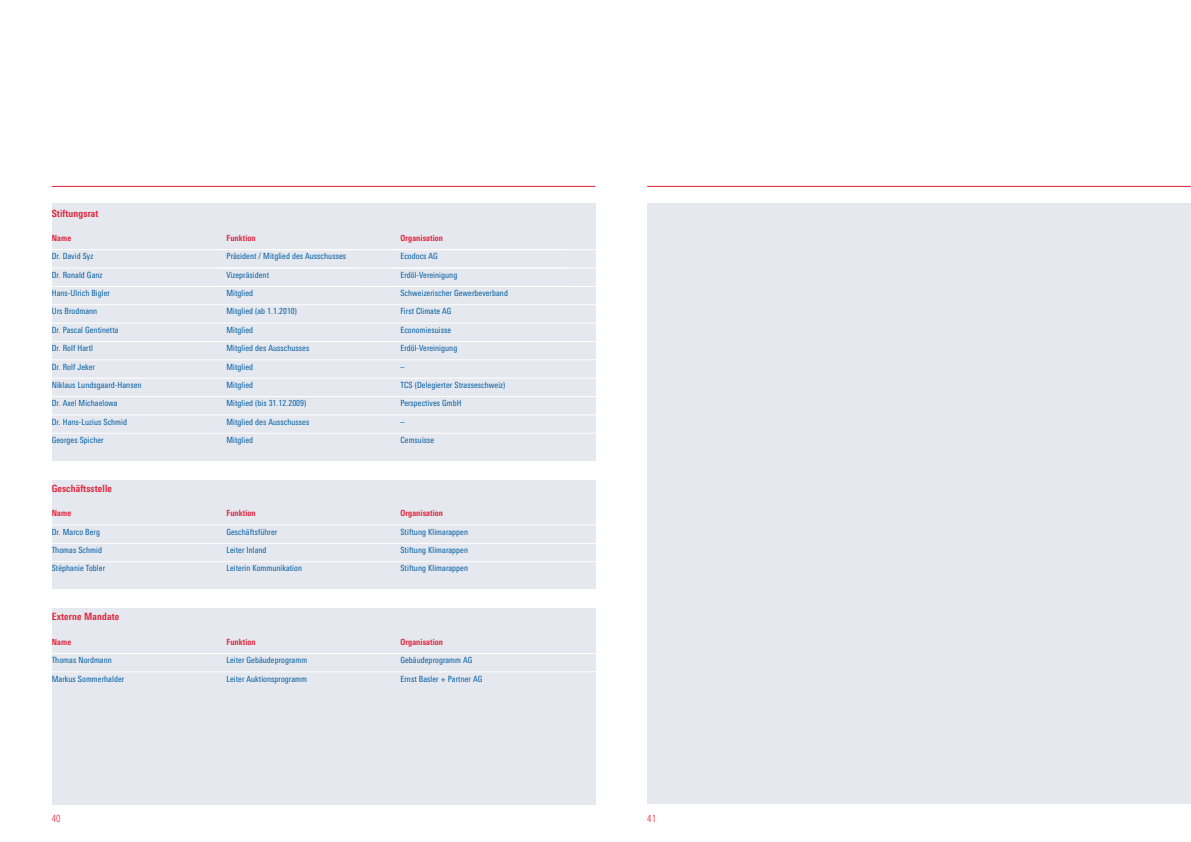
<style>
.page{position:relative;width:1191px;height:842px;background:#fff}
.page>*{position:absolute;margin:0;border:0;box-sizing:border-box;transform-origin:0 0}
.t1{font:700 condensed 10px "Linotype Univers";letter-spacing:.015em;color:#e02139}
.t2{font:300 condensed 10px "Linotype Univers";color:#e02139}
.t3{font:condensed 8.5px/18.4px "Linotype Univers";letter-spacing:.01em;color:#005ca2}
.t4{font:700 condensed 8.5px "Linotype Univers";letter-spacing:.015em;color:#e02139}
</style>
<div class="page">
<hr style="left:52px;top:186px;width:543px;height:1px;background:#e02139">
<hr style="left:647px;top:186px;width:543px;height:1px;background:#e02139">
<div style="left:52px;top:203px;width:543px;height:602px;background:#e5e8ee"></div>
<hr style="left:43px;top:249px;width:560px;height:1px;background:#fff">
<hr style="left:43px;top:268px;width:560px;height:1px;background:#fff">
<hr style="left:43px;top:286px;width:560px;height:1px;background:#fff">
<hr style="left:43px;top:304px;width:560px;height:1px;background:#fff">
<hr style="left:43px;top:323px;width:560px;height:1px;background:#fff">
<hr style="left:43px;top:341px;width:560px;height:1px;background:#fff">
<hr style="left:43px;top:359px;width:560px;height:1px;background:#fff">
<hr style="left:43px;top:378px;width:560px;height:1px;background:#fff">
<hr style="left:43px;top:396px;width:560px;height:1px;background:#fff">
<hr style="left:43px;top:414px;width:560px;height:1px;background:#fff">
<hr style="left:43px;top:433px;width:560px;height:1px;background:#fff">
<hr style="left:43px;top:524px;width:560px;height:1px;background:#fff">
<hr style="left:43px;top:543px;width:560px;height:1px;background:#fff">
<hr style="left:43px;top:561px;width:560px;height:1px;background:#fff">
<hr style="left:43px;top:653px;width:560px;height:1px;background:#fff">
<hr style="left:43px;top:671px;width:560px;height:1px;background:#fff">
<div style="left:52px;top:461px;width:549px;height:19px;background:#fff"></div>
<div style="left:52px;top:590px;width:549px;height:18px;background:#fff"></div>
<div style="left:647px;top:203px;width:543px;height:601px;background:#e5e8ee"></div>
<p class="t1" style="left:52px;top:209px;width:48px">Stiftungsrat</p>
<p class="t4" style="left:52px;top:235px;width:21px">Name</p>
<p class="t3" style="left:52px;top:248px;width:91px">Dr. David Syz<br>Dr. Ronald Ganz<br>Hans-Ulrich Bigler<br>Urs Brodmann<br>Dr. Pascal Gentinetta<br>Dr. Rolf Hartl<br>Dr. Rolf Jeker<br>Niklaus Lundsgaard-Hansen<br>Dr. Axel Michaelowa<br>Dr. Hans-Luzius Schmid<br>Georges Spicher</p>
<p class="t1" style="left:52px;top:485px;width:62px">Geschäftsstelle</p>
<p class="t4" style="left:52px;top:510px;width:21px">Name</p>
<p class="t3" style="left:52px;top:523px;width:55px">Dr. Marco Berg<br>Thomas Schmid<br>Stéphanie Tobler</p>
<p class="t1" style="left:52px;top:613px;width:69px">Externe Mandate</p>
<p class="t4" style="left:52px;top:639px;width:21px">Name</p>
<p class="t3" style="left:52px;top:652px;width:74px">Thomas Nordmann<br>Markus Sommerhalder</p>
<p class="t4" style="left:226px;top:235px;width:31px">Funktion</p>
<p class="t3" style="left:226px;top:248px;width:121px">Präsident / Mitglied des Ausschusses<br>Vizepräsident<br>Mitglied<br>Mitglied (ab 1.1.2010)<br>Mitglied<br>Mitglied des Ausschusses<br>Mitglied<br>Mitglied<br>Mitglied (bis 31.12.2009)<br>Mitglied des Ausschusses<br>Mitglied</p>
<p class="t4" style="left:226px;top:510px;width:31px">Funktion</p>
<p class="t3" style="left:226px;top:523px;width:77px">Geschäftsführer<br>Leiter Inland<br>Leiterin Kommunikation</p>
<p class="t4" style="left:226px;top:639px;width:31px">Funktion</p>
<p class="t3" style="left:226px;top:652px;width:82px">Leiter Gebäudeprogramm<br>Leiter Auktionsprogramm</p>
<p class="t4" style="left:400px;top:235px;width:44px">Organisation</p>
<p class="t3" style="left:400px;top:248px;width:109px">Ecodocs AG<br>Erdöl-Vereinigung<br>Schweizerischer Gewerbeverband<br>First Climate AG<br>Economiesuisse<br>Erdöl-Vereinigung<br>–<br>TCS (Delegierter Strasseschweiz)<br>Perspectives GmbH<br>–<br>Cemsuisse</p>
<p class="t4" style="left:400px;top:510px;width:44px">Organisation</p>
<p class="t3" style="left:400px;top:523px;width:69px;text-align:justify">Stiftung Klimarappen Stiftung Klimarappen Stiftung Klimarappen</p>
<p class="t4" style="left:400px;top:639px;width:44px">Organisation</p>
<p class="t3" style="left:400px;top:652px;width:83px">Gebäudeprogramm AG<br>Ernst Basler + Partner AG</p>
<p class="t2" style="left:52px;top:815px;width:10px">40</p>
<p class="t2" style="left:647px;top:815px;width:10px">41</p>
</div>
